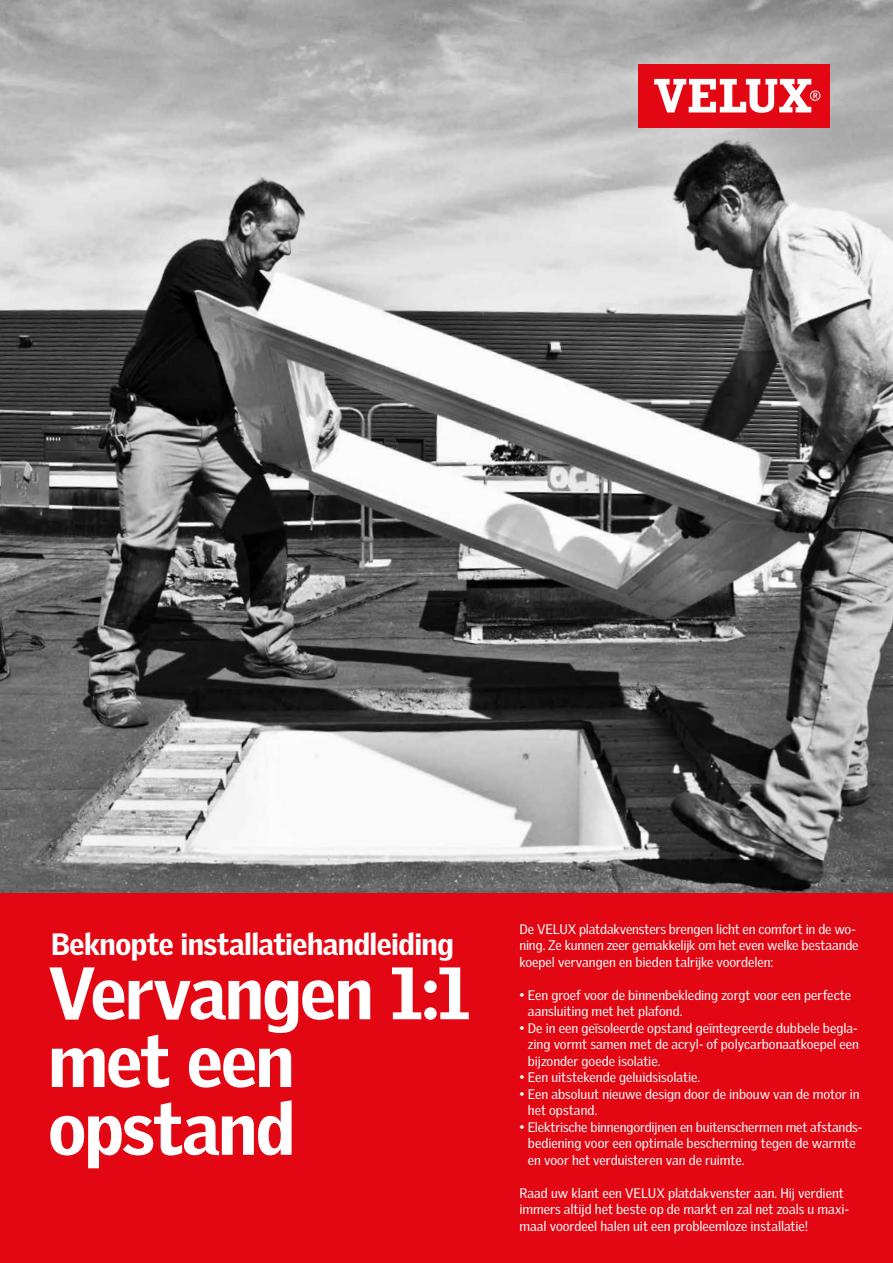
<style>
.page{position:relative;width:893px;height:1263px;background:#fff}
.page>*{position:absolute;margin:0;border:0;box-sizing:border-box;transform-origin:0 0}
.t1{font:900 72px/67.8px "Velux Gothic";letter-spacing:-.025em;color:#fff}
.t2{font:900 30px "Velux Gothic";letter-spacing:-.02em;color:#fff}
.t3{font:13.5px/16.5px "Velux Gothic";letter-spacing:-.005em;color:#fff}
</style>
<div class="page">
<img style="left:0;top:0;width:893px;height:893px">
<div style="left:638px;top:64px;width:191px;height:64px;background:#e30613"></div>
<svg style="left:654px;top:79px;width:166px;height:34px"></svg>
<div style="left:0;top:893px;width:893px;height:370px;background:#e30613"></div>
<h2 class="t2" style="left:51px;top:925px;width:404px">Beknopte installatiehandleiding</h2>
<p class="t3" style="left:519px;top:920px;width:341px">De VELUX platdakvensters brengen licht en comfort in de wo&shy;ning. Ze kunnen zeer gemakkelijk om het even welke bestaande koepel vervangen en bieden talrijke voordelen:</p>
<p class="t3" style="left:528px;top:986px;width:325px;text-indent:-9px">• Een groef voor de binnenbekleding zorgt voor een perfecte aansluiting met het plafond.</p>
<p class="t3" style="left:528px;top:1019px;width:333px;text-indent:-9px">• De in een geïsoleerde opstand geïntegreerde dubbele begla&shy;zing vormt samen met de acryl- of polycarbonaatkoepel een bijzonder goede isolatie.</p>
<p class="t3" style="left:519px;top:1069px;width:182px">• Een uitstekende geluidsisolatie.</p>
<p class="t3" style="left:528px;top:1085px;width:333px;text-indent:-9px">• Een absoluut nieuwe design door de inbouw van de motor in het opstand.</p>
<p class="t3" style="left:528px;top:1118px;width:336px;text-indent:-8px">• Elektrische binnengordijnen en buitenschermen met afstands&shy;bediening voor een optimale bescherming tegen de warmte en voor het verduisteren van de ruimte.</p>
<p class="t3" style="left:519px;top:1184px;width:331px">Raad uw klant een VELUX platdakvenster aan. Hij verdient immers altijd het beste op de markt en zal net zoals u maxi&shy;maal voordeel halen uit een probleemloze installatie!</p>
<h1 class="t1" style="left:48px;top:959px;width:423px">Vervangen 1:1 met een opstand</h1>
</div>
